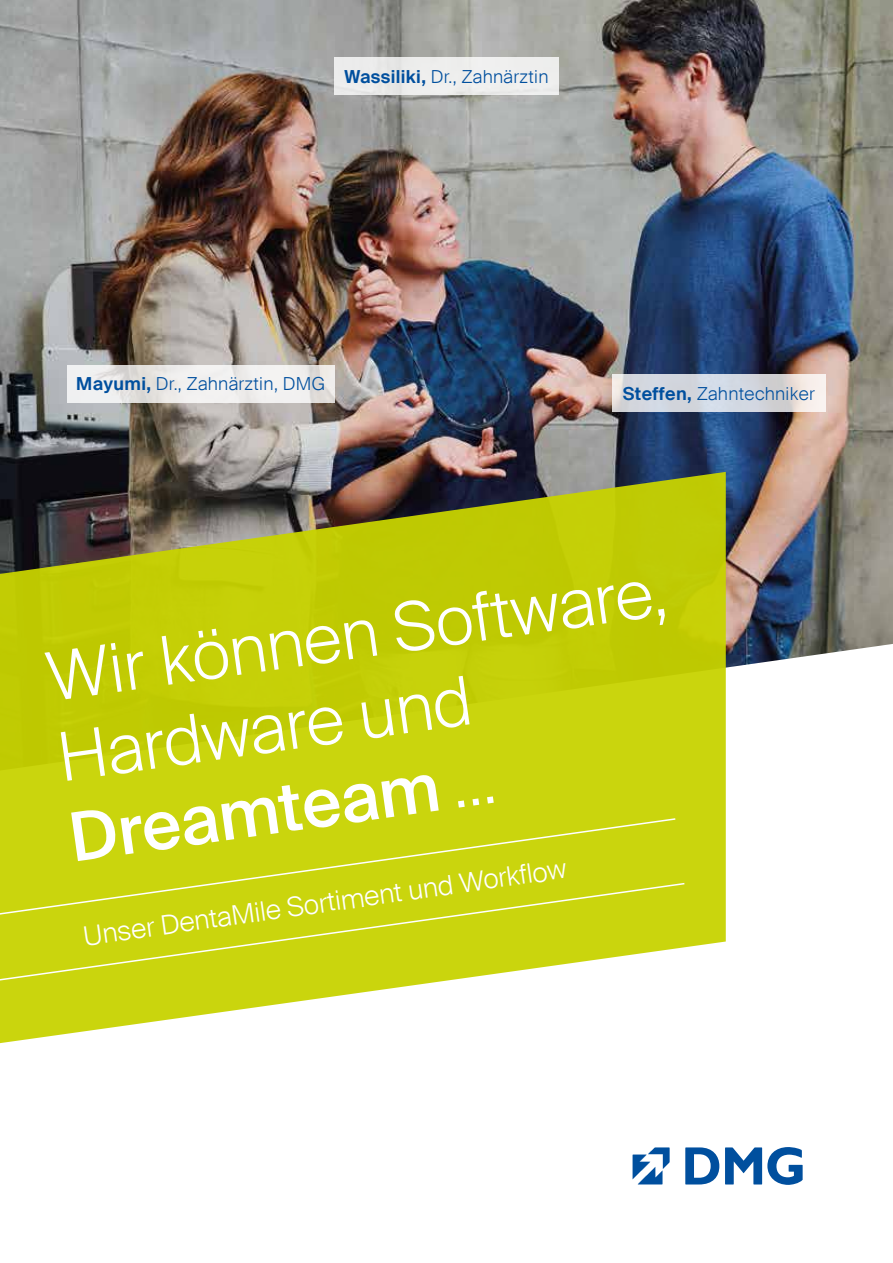
<style>
.page{position:relative;width:893px;height:1263px;background:#fff}
.page>*{position:absolute;margin:0;border:0;box-sizing:border-box;transform-origin:0 0}
.t1{font:300 67.5px/81px "Suisse Intl";color:#fff}
.t2{font:300 27px "Suisse Intl";color:#fff}
.t3{font:300 18px "Suisse Intl";letter-spacing:.02em;color:#004f9e}
.s1{font-weight:600}
.s2{font-weight:500}
</style>
<div class="page">
<img style="left:0;top:0;width:893px;height:644px">
<svg style="left:685px;top:1147px;width:34px;height:37px"></svg>
<svg style="left:725px;top:1147px;width:78px;height:38px"></svg>
<svg style="left:633px;top:1147px;width:37px;height:38px"></svg>
<svg style="left:0;top:472px;width:726px;height:572px;background:#bbc229"></svg>
<svg style="left:67px;top:365px;width:267px;height:38px;fill:#f0efef"></svg>
<div style="left:334px;top:57px;width:225px;height:38px;background:#eeeeed"></div>
<svg style="left:612px;top:374px;width:214px;height:38px;background:#d8d9df"></svg>
<div style="left:0;top:817px;width:677px;height:65px;background:#cad50d"></div>
<svg style="left:0;top:882px;width:686px;height:105px;background:#cfd924"></svg>
<p class="t3" style="left:345px;top:66px;width:205px"><span class="s1">Wassiliki,</span> Dr., Zahnärztin</p>
<p class="t3" style="left:76px;top:373px;width:250px"><span class="s1">Mayumi,</span> Dr., Zahnärztin, DMG</p>
<p class="t3" style="left:623px;top:383px;width:193px"><span class="s1">Steffen,</span> Zahntechniker</p>
<h1 class="t1" style="left:42px;top:638px;width:626px;rotate:-8deg">Wir können Software,<br>Hardware und<br><span class="s2">Dreamteam</span> ...</h1>
<h2 class="t2" style="left:81px;top:921px;width:489px;rotate:-8deg">Unser DentaMile Sortiment und Workfl ow</h2>
</div>
